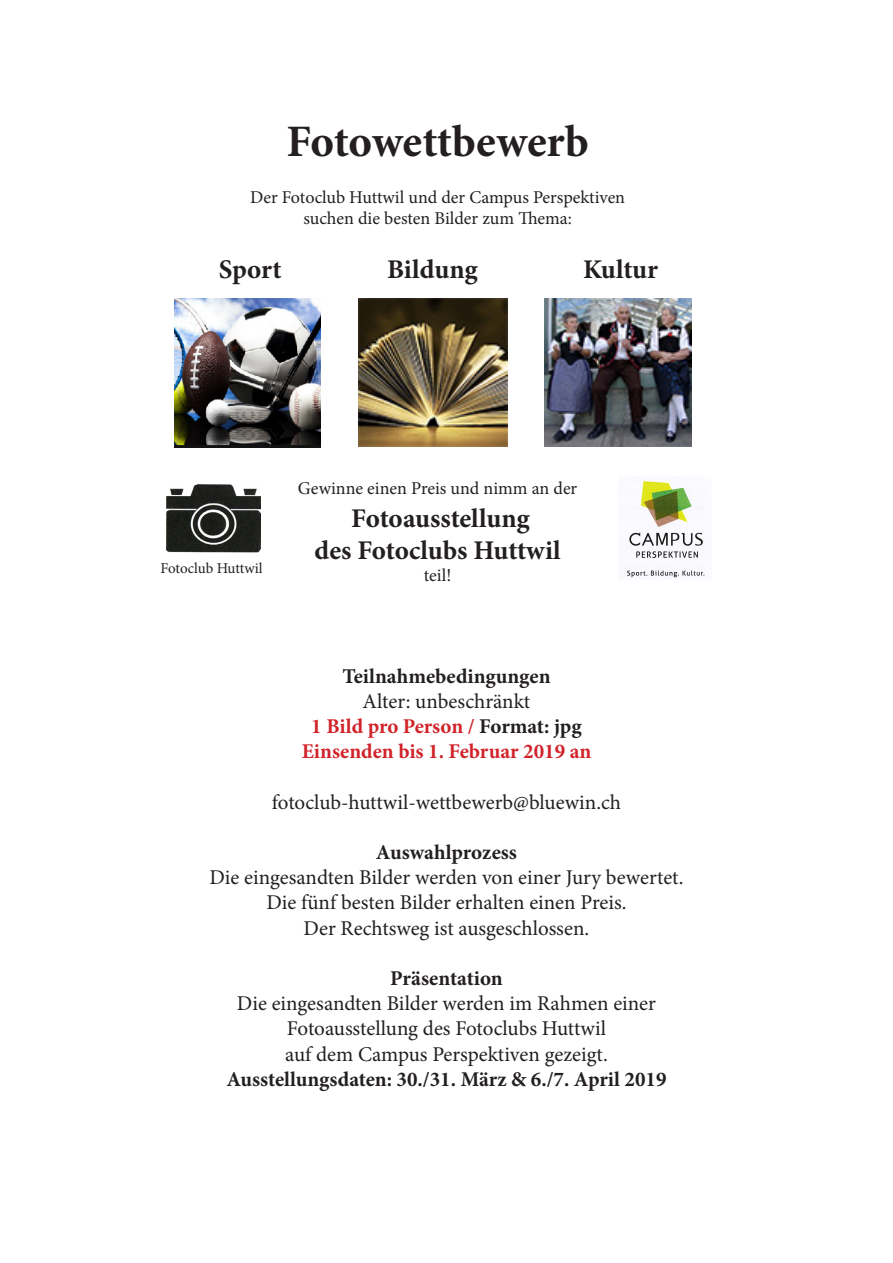
<style>
.page{position:relative;width:893px;height:1263px;background:#fff}
.page>*{position:absolute;margin:0;border:0;box-sizing:border-box;transform-origin:0 0}
.t1{font:700 45px "Minion Pro";letter-spacing:-.005em;color:#231f20}
.t2{font:700 27px "Minion Pro";letter-spacing:-.005em;color:#231f20}
.t3{font:21px "Minion Pro";color:#231f20}
.t4{font:700 21px "Minion Pro";color:#231f20}
.t5{font:700 21px "Minion Pro";color:#d1232a}
.t6{font:18px "Minion Pro";color:#231f20}
.t7{font:15px "Minion Pro";letter-spacing:-.005em;color:#231f20}
.s1{color:#231f20}
</style>
<div class="page">
<img style="left:167px;top:485px;width:93px;height:68px">
<img style="left:545px;top:298px;width:147px;height:149px">
<img style="left:359px;top:298px;width:148px;height:149px">
<img style="left:174px;top:298px;width:146px;height:149px">
<img style="left:627px;top:481px;width:78px;height:97px">
<p class="t1" style="left:286px;top:110px;width:304px">Fotowettbewerb</p>
<p class="t6" style="left:250px;top:185px;width:377px">Der Fotoclub Huttwil und der Campus Perspektiven</p>
<p class="t6" style="left:303px;top:207px;width:270px">suchen die besten Bilder zum Thema:</p>
<p class="t2" style="left:219px;top:251px;width:64px">Sport</p>
<p class="t2" style="left:387px;top:251px;width:92px">Bildung</p>
<p class="t2" style="left:583px;top:251px;width:77px">Kultur</p>
<p class="t7" style="left:160px;top:559px;width:104px">Fotoclub Huttwil</p>
<p class="t6" style="left:298px;top:477px;width:281px">Gewinne einen Preis und nimm an der</p>
<p class="t2" style="left:351px;top:499px;width:180px">Fotoausstellung</p>
<p class="t2" style="left:314px;top:532px;width:248px">des Fotoclubs Huttwil</p>
<p class="t6" style="left:424px;top:563px;width:29px">teil!</p>
<p class="t4" style="left:342px;top:661px;width:210px">Teilnahmebedingungen</p>
<p class="t3" style="left:363px;top:687px;width:169px">Alter: unbeschränkt</p>
<p class="t5" style="left:311px;top:711px;width:272px">1 Bild pro Person / <span class="s1">Format: jpg</span></p>
<p class="t5" style="left:302px;top:737px;width:291px">Einsenden bis 1. Februar 2019 an</p>
<p class="t3" style="left:272px;top:788px;width:351px">fotoclub-huttwil-wettbewerb@bluewin.ch</p>
<p class="t4" style="left:376px;top:837px;width:143px">Auswahlprozess</p>
<p class="t3" style="left:210px;top:863px;width:475px">Die eingesandten Bilder werden von einer Jury bewertet.</p>
<p class="t3" style="left:266px;top:888px;width:362px">Die fünf besten Bilder erhalten einen Preis.</p>
<p class="t3" style="left:304px;top:914px;width:287px">Der Rechtsweg ist ausgeschlossen.</p>
<p class="t4" style="left:390px;top:963px;width:114px">Präsentation</p>
<p class="t3" style="left:237px;top:989px;width:421px">Die eingesandten Bilder werden im Rahmen einer</p>
<p class="t3" style="left:287px;top:1014px;width:321px">Fotoausstellung des Fotoclubs Huttwil</p>
<p class="t3" style="left:285px;top:1040px;width:324px">auf dem Campus Perspektiven gezeigt.</p>
<p class="t4" style="left:226px;top:1064px;width:442px">Ausstellungsdaten: 30./31. März &amp; 6./7. April 2019</p>
</div>
